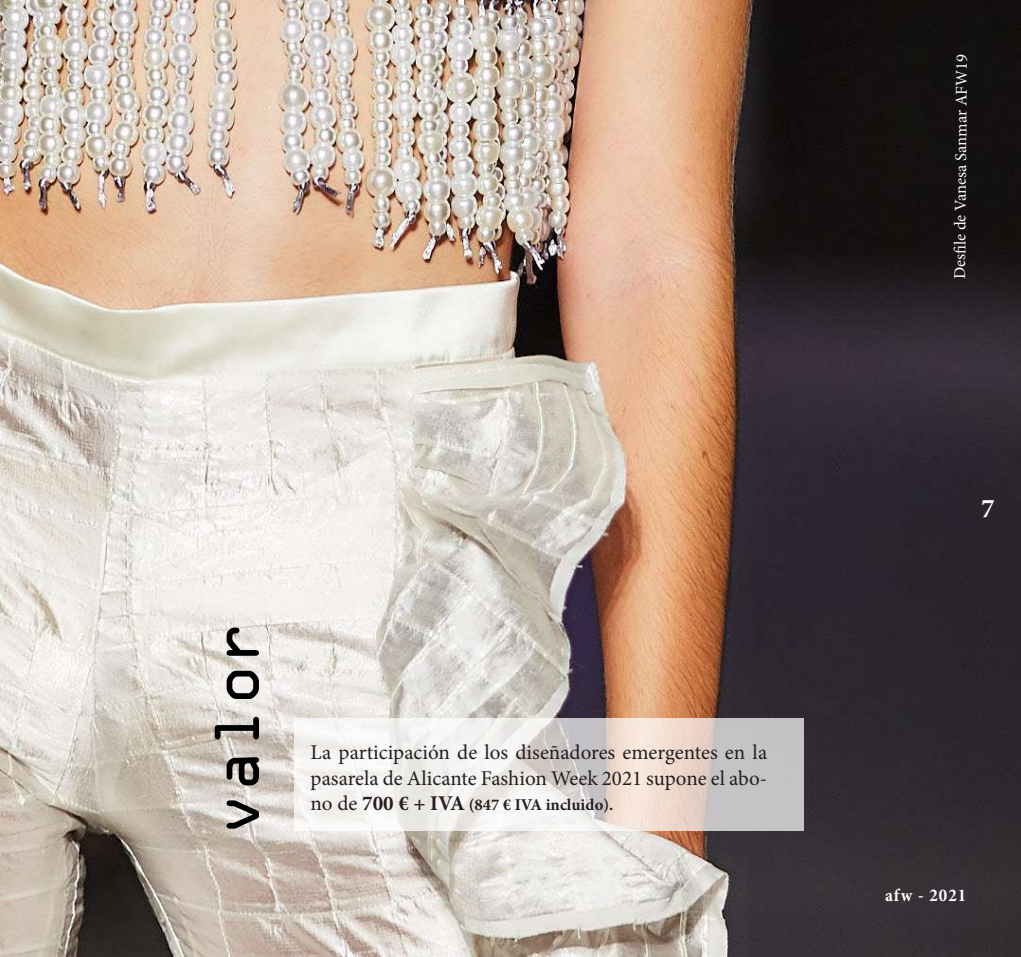
<style>
.page{position:relative;width:1021px;height:957px;background:#fff}
.page>*{position:absolute;margin:0;border:0;box-sizing:border-box;transform-origin:0 0}
.t1{font:60px "OCRA Std";color:#000}
.t2{font:700 27px "Minion Pro";color:#fff}
.t3{font:21px/25.2px "Minion Pro";color:#231f20}
.t4{font:700 condensed 18px "Minion Pro";letter-spacing:.06em;color:#fff}
.t5{font:700 16.5px "Minion Pro";color:#231f20}
.t6{font:16.5px "Minion Pro";color:#fff}
.s1{font-weight:400;font-size:21px}
.s2{font-size:21px}
</style>
<div class="page">
<img style="left:0;top:0;width:1020px;height:957px">
<svg style="left:294px;top:719px;width:509px;height:112px"></svg>
<h1 class="t1" style="left:209px;top:836px;width:218px;rotate:-90deg">valor</h1>
<p class="t3" style="left:310px;top:740px;width:458px">La participación de los diseñadores emergentes en la pasarela de Alicante Fashion Week 2021 supone el abo-</p>
<p class="t5" style="left:310px;top:793px;width:304px"><span class="s1">no de</span> <span class="s2">700 € + IVA</span> (847 € IVA incluido).</p>
<p class="t6" style="left:947px;top:279px;width:227px;rotate:-89deg">Desfi le de Vanesa Sanmar AFW19</p>
<p class="t2" style="left:981px;top:489px;width:15px">7</p>
<p class="t4" style="left:885px;top:883px;width:83px">afw - 2021</p>
</div>
